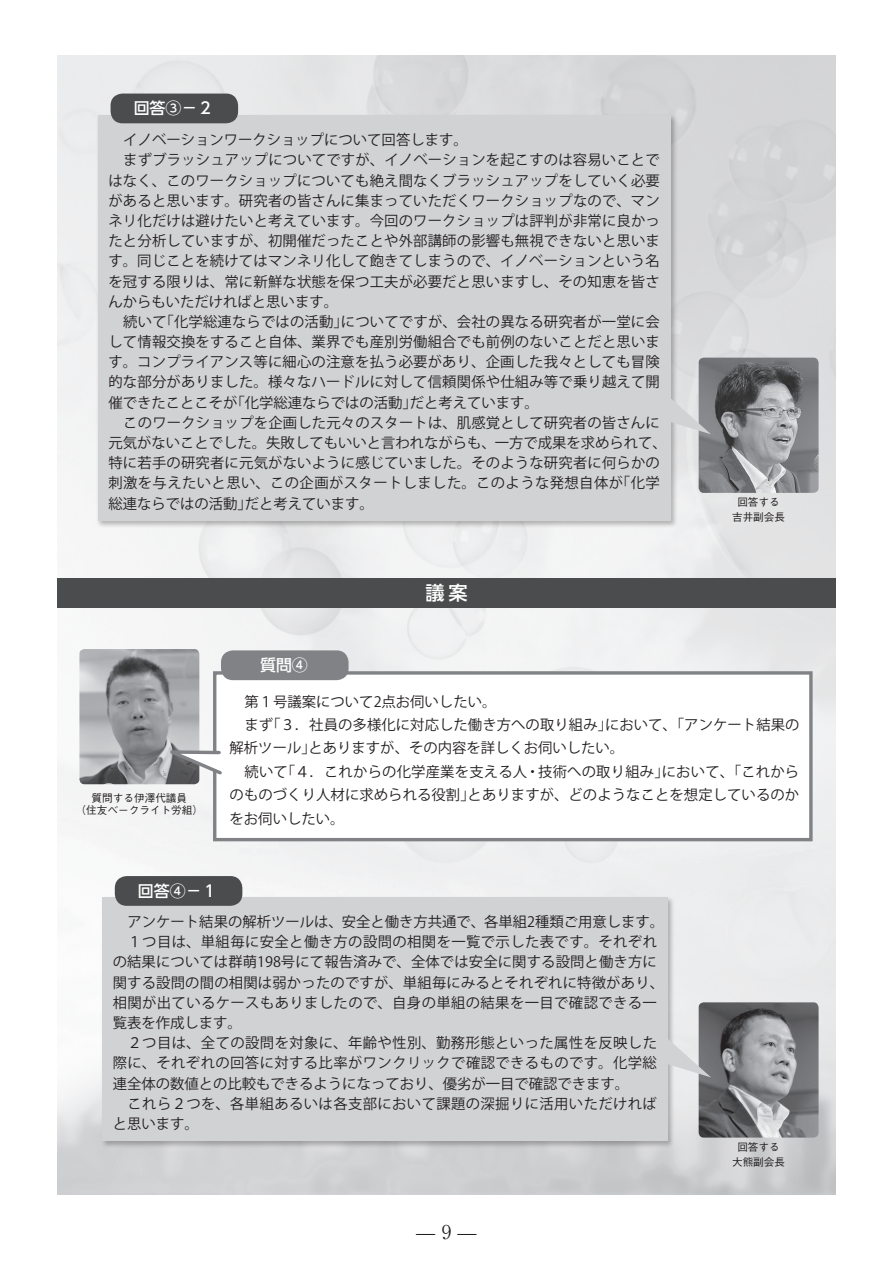
<style>
.page{position:relative;width:893px;height:1263px;background:#fff}
.page>*{position:absolute;margin:0;border:0;box-sizing:border-box;transform-origin:0 0}
.t1{font:300 19.2px "Ryumin Pro";color:#231f20}
.t2{font:500 19.2px "UD Shin Go Pro";color:#fff}
.t3{font:500 15.9px "UD Shin Go Pro";color:#fff}
.t4{font:14.4px "Koz Go Pro";letter-spacing:.01em;color:#231f20}
.t5{font:14.4px "Koz Go Pro";letter-spacing:.03em;color:#231f20}
.t6{font:500 10.65px/14.9px "Gothic BBB Pro";color:#231f20;text-align:center}
</style>
<div class="page">
<img style="left:57px;top:55px;width:779px;height:1140px">
<div style="left:96px;top:114px;width:582px;height:415px;background:#231f20;opacity:.3"></div>
<div style="left:98px;top:116px;width:572px;height:405px;background:#d1d2d4"></div>
<img style="left:79px;top:649px;width:120px;height:135px">
<img style="left:699px;top:1002px;width:120px;height:135px">
<img style="left:699px;top:358px;width:120px;height:135px">
<div style="left:213px;top:671px;width:600px;height:170px;background:#fff;border:3px solid #808285"></div>
<svg style="left:155px;top:748px;width:67px;height:29px"></svg>
<div style="left:100px;top:896px;width:575px;height:253px;background:#231f20;opacity:.3"></div>
<div style="left:102px;top:897px;width:566px;height:244px;background:#d1d2d4"></div>
<svg style="left:670px;top:392px;width:41px;height:42px;background:#c1c2c4"></svg>
<svg style="left:668px;top:1035px;width:43px;height:42px;background:#c0c1c3"></svg>
<div style="left:111px;top:94px;width:127px;height:29px;background:#4b4c4d;border-radius:12px"></div>
<div style="left:221px;top:650px;width:128px;height:30px;background:#808285;border-radius:12px"></div>
<div style="left:57px;top:578px;width:779px;height:30px;background:#4b4c4d"></div>
<div style="left:115px;top:876px;width:127px;height:30px;background:#4b4c4d;border-radius:12px"></div>
<p class="t3" style="left:134px;top:96px;width:81px">回答③－２</p>
<p class="t4" style="left:123px;top:131px;width:346px">イノベーションワークショップについて回答します。</p>
<p class="t4" style="left:123px;top:151px;width:538px">まずブラッシュアップについてですが、イノベーションを起こすのは容易いことで</p>
<p class="t4" style="left:108px;top:171px;width:553px">はなく、このワークショップについても絶え間なくブラッシュアップをしていく必要</p>
<p class="t4" style="left:108px;top:191px;width:553px">があると思います。研究者の皆さんに集まっていただくワークショップなので、マン</p>
<p class="t4" style="left:108px;top:211px;width:553px">ネリ化だけは避けたいと考えています。今回のワークショップは評判が非常に良かっ</p>
<p class="t4" style="left:108px;top:232px;width:553px">たと分析していますが、初開催だったことや外部講師の影響も無視できないと思いま</p>
<p class="t4" style="left:108px;top:252px;width:553px">す。同じことを続けてはマンネリ化して飽きてしまうので、イノベーションという名</p>
<p class="t4" style="left:108px;top:272px;width:553px">を冠する限りは、常に新鮮な状態を保つ工夫が必要だと思いますし、その知恵を皆さ</p>
<p class="t4" style="left:108px;top:292px;width:231px">んからもいただければと思います。</p>
<p class="t4" style="left:123px;top:312px;width:538px">続いて「化学総連ならではの活動」についてですが、会社の異なる研究者が一堂に会</p>
<p class="t4" style="left:108px;top:332px;width:553px">して情報交換をすること自体、業界でも産別労働組合でも前例のないことだと思いま</p>
<p class="t4" style="left:108px;top:353px;width:553px">す。コンプライアンス等に細心の注意を払う必要があり、企画した我々としても冒険</p>
<p class="t4" style="left:108px;top:373px;width:553px">的な部分がありました。様々なハードルに対して信頼関係や仕組み等で乗り越えて開</p>
<p class="t4" style="left:108px;top:393px;width:432px">催できたことこそが「化学総連ならではの活動」だと考えています。</p>
<p class="t4" style="left:123px;top:413px;width:538px">このワークショップを企画した元々のスタートは、肌感覚として研究者の皆さんに</p>
<p class="t4" style="left:108px;top:433px;width:560px">元気がないことでした。失敗してもいいと言われながらも、一方で成果を求められて、</p>
<p class="t4" style="left:108px;top:454px;width:553px">特に若手の研究者に元気がないように感じていました。そのような研究者に何らかの</p>
<p class="t4" style="left:108px;top:474px;width:553px">刺激を与えたいと思い、この企画がスタートしました。このような発想自体が「化学</p>
<p class="t4" style="left:108px;top:494px;width:267px">総連ならではの活動」だと考えています。</p>
<p class="t3" style="left:260px;top:652px;width:49px">質問④</p>
<h1 class="t2" style="left:425px;top:578px;width:44px">議案</h1>
<p class="t6" style="left:732px;top:493px;width:55px">回答する吉井副会長</p>
<p class="t6" style="left:76px;top:790px;width:129px;line-height:12.8px">質問する伊澤代議員<br>（住友ベークライト労組）</p>
<p class="t4" style="left:244px;top:692px;width:253px">第１号議案について2点お伺いしたい。</p>
<p class="t4" style="left:244px;top:715px;width:556px">まず「３．社員の多様化に対応した働き方への取り組み」において、「アンケート結果の</p>
<p class="t4" style="left:230px;top:739px;width:396px">解析ツール」とありますが、その内容を詳しくお伺いしたい。</p>
<p class="t4" style="left:244px;top:762px;width:556px">続いて「４．これからの化学産業を支える人・技術への取り組み」において、「これから</p>
<p class="t4" style="left:230px;top:785px;width:571px">のものづくり人材に求められる役割」とありますが、どのようなことを想定しているのか</p>
<p class="t4" style="left:230px;top:809px;width:116px">をお伺いしたい。</p>
<p class="t3" style="left:138px;top:878px;width:81px">回答④－１</p>
<p class="t4" style="left:128px;top:912px;width:538px">アンケート結果の解析ツールは、安全と働き方共通で、各単組2種類ご用意します。</p>
<p class="t4" style="left:128px;top:932px;width:531px">１つ目は、単組毎に安全と働き方の設問の相関を一覧で示した表です。それぞれ</p>
<p class="t4" style="left:113px;top:953px;width:546px">の結果については群萌198号にて報告済みで、全体では安全に関する設問と働き方に</p>
<p class="t4" style="left:113px;top:973px;width:553px">関する設問の間の相関は弱かったのですが、単組毎にみるとそれぞれに特徴があり、</p>
<p class="t4" style="left:113px;top:993px;width:546px">相関が出ているケースもありましたので、自身の単組の結果を一目で確認できる一</p>
<p class="t4" style="left:113px;top:1013px;width:131px">覧表を作成します。</p>
<p class="t5" style="left:128px;top:1033px;width:531px">２つ目は、全ての設問を対象に、年齢や性別、勤務形態といった属性を反映した</p>
<p class="t4" style="left:113px;top:1054px;width:546px">際に、それぞれの回答に対する比率がワンクリックで確認できるものです。化学総</p>
<p class="t4" style="left:113px;top:1074px;width:518px">連全体の数値との比較もできるようになっており、優劣が一目で確認できます。</p>
<p class="t4" style="left:128px;top:1094px;width:531px">これら２つを、各単組あるいは各支部において課題の深掘りに活用いただければ</p>
<p class="t4" style="left:113px;top:1114px;width:88px">と思います。</p>
<h1 class="t1" style="left:416px;top:1217px;width:62px">— 9 —</h1>
<p class="t6" style="left:732px;top:1138px;width:55px">回答する大熊副会長</p>
</div>
